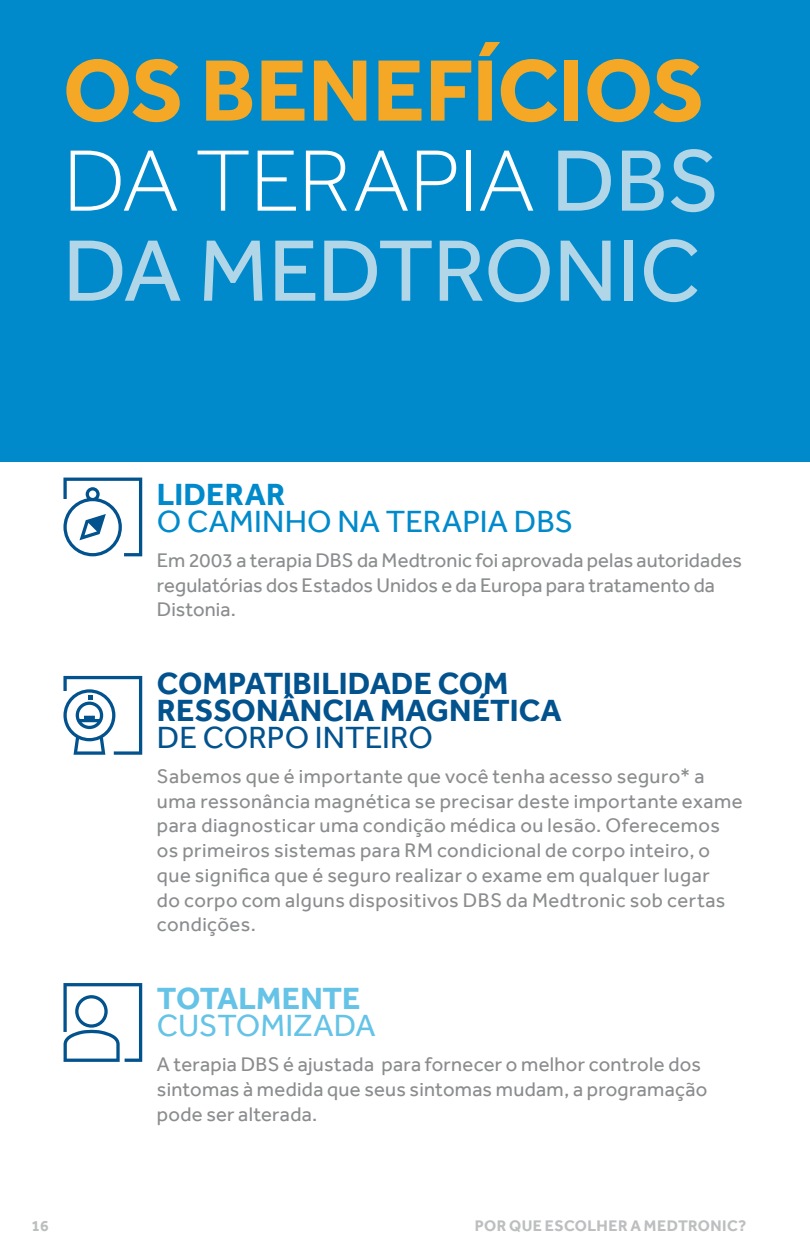
<style>
.page{position:relative;width:810px;height:1256px;background:#fff}
.page>*{position:absolute;margin:0;border:0;box-sizing:border-box;transform-origin:0 0}
.t1{font:90px/90px "Effra";letter-spacing:-.01em;color:#b1d6e7}
.t2{font:700 31.5px/27px "Effra";color:#02528e}
.t3{font:31.5px "Effra";letter-spacing:.005em;color:#008acb}
.t4{font:31.5px "Effra";color:#02528e}
.t5{font:31.5px "Effra";letter-spacing:-.005em;color:#64c3e6}
.t6{font:700 31.5px "Effra";letter-spacing:-.005em;color:#64c3e6}
.t7{font:700 31.5px "Effra";letter-spacing:.01em;color:#008acb}
.t8{font:20.25px/24.8px "Effra";letter-spacing:.015em;color:#8a8c8e}
.t9{font:700 15.75px "Effra";letter-spacing:.025em;color:#bcbec0}
.s1{font-weight:700;color:#f5a826}
.s2{font-weight:300;color:#fff}
</style>
<div class="page">
<div style="left:0;top:0;width:810px;height:461px;background:#008acb"></div>
<svg style="left:63px;top:983px;width:79px;height:78px"></svg>
<svg style="left:63px;top:477px;width:79px;height:79px"></svg>
<svg style="left:63px;top:676px;width:79px;height:78px"></svg>
<h1 class="t1" style="left:63px;top:44px;width:659px"><span class="s1">OS BENEFÍCIOS<br></span><span class="s2">DA TERAPIA</span> DBS<br>DA MEDTRONIC</h1>
<h2 class="t7" style="left:157px;top:475px;width:130px">LIDERAR</h2>
<h2 class="t3" style="left:157px;top:503px;width:418px">O CAMINHO NA TERAPIA DBS</h2>
<p class="t8" style="left:157px;top:547px;width:587px">Em 2003 a terapia DBS da Medtronic foi aprovada pelas autoridades regulatórias dos Estados Unidos e da Europa para tratamento da<br>Distonia.</p>
<h2 class="t2" style="left:157px;top:669px;width:406px">COMPATIBILIDADE COM<br>RESSONÂNCIA MAGNÉTICA</h2>
<h2 class="t4" style="left:157px;top:719px;width:278px">DE CORPO INTEIRO</h2>
<p class="t8" style="left:157px;top:763px;width:587px">Sabemos que é importante que você tenha acesso seguro* a uma ressonância magnética se precisar deste importante exame para diagnosticar uma condição médica ou lesão. Oferecemos os primeiros sistemas para RM condicional de corpo inteiro, o que significa que é seguro realizar o exame em qualquer lugar<br>do corpo com alguns dispositivos DBS da Medtronic sob certas condições.</p>
<h2 class="t6" style="left:157px;top:979px;width:205px">TOTALMENTE</h2>
<h2 class="t5" style="left:157px;top:1007px;width:220px">CUSTOMIZADA</h2>
<p class="t8" style="left:157px;top:1051px;width:552px">A terapia DBS é ajustada para fornecer o melhor controle dos sintomas à medida que seus sintomas mudam, a programação pode ser alterada.</p>
<p class="t9" style="left:32px;top:1216px;width:19px">16</p>
<p class="t9" style="left:475px;top:1216px;width:273px">POR QUE ESCOLHER A MEDTRONIC?</p>
</div>
